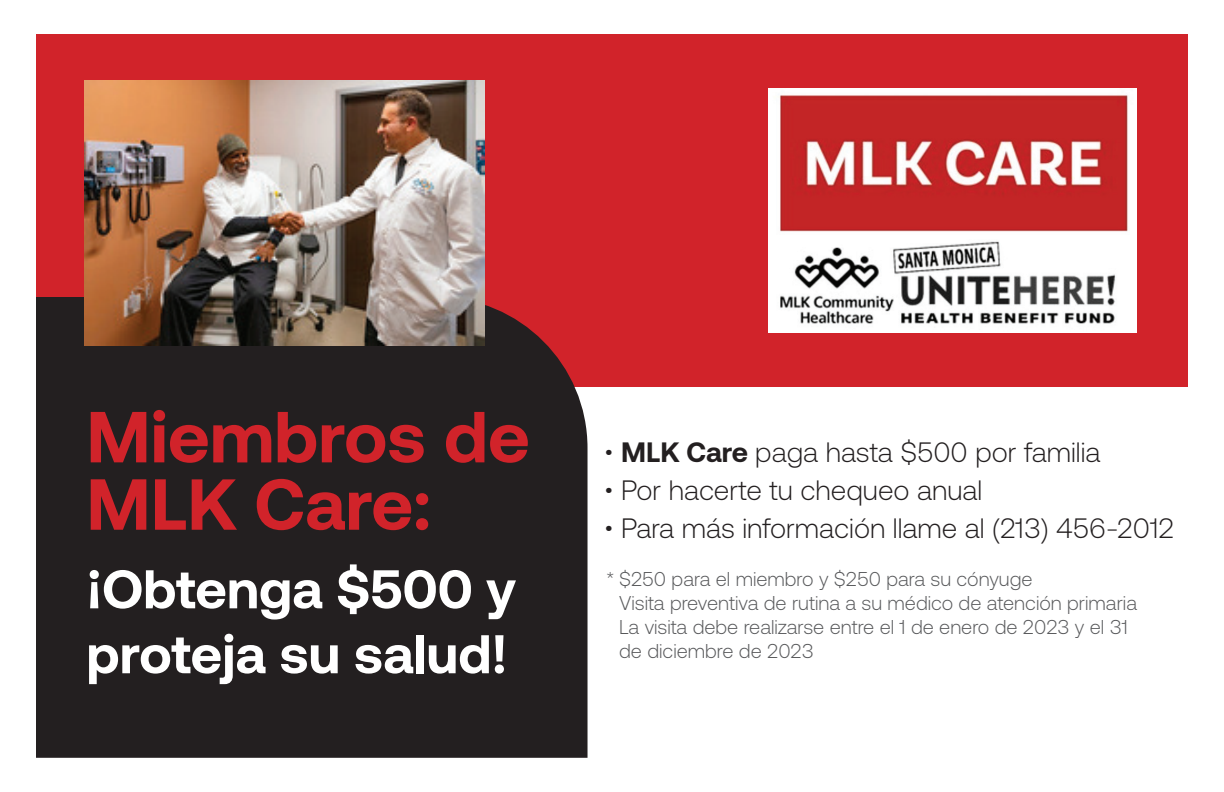
<style>
.page{position:relative;width:1224px;height:792px;background:#fff}
.page>*{position:absolute;margin:0;border:0;box-sizing:border-box;transform-origin:0 0}
.t1{font:700 72px/67.4px "Aeonik";color:#d1232a}
.t2{font:700 54.4px/65px "Aeonik";color:#fff}
.t3{font:300 28px "Aeonik";color:#231f20}
.t4{font:300 20px/24px "Aeonik";color:#57585a}
.s1{font-weight:700}
</style>
<div class="page">
<div style="left:36px;top:34px;width:1152px;height:353px;background:#d1232a"></div>
<div style="left:36px;top:297px;width:552px;height:461px;background:#231f20"></div>
<img style="left:85px;top:81px;width:399px;height:265px">
<img style="left:769px;top:88px;width:367px;height:244px">
<h1 class="t1" style="left:86px;top:403px;width:445px">Miembros de<br>MLK Care:</h1>
<h2 class="t2" style="left:86px;top:556px;width:431px">¡Obtenga $500 y proteja su salud!</h2>
<h3 class="t3" style="left:604px;top:437px;width:498px">• <span class="s1">MLK Care</span> paga hasta $500 por familia</h3>
<h3 class="t3" style="left:604px;top:475px;width:380px">• Por hacerte tu chequeo anual</h3>
<h3 class="t3" style="left:604px;top:513px;width:572px">• Para más información llame al (213) 456-2012</h3>
<p class="t4" style="left:619px;top:567px;width:519px;text-indent:-13px">* $250 para el miembro y $250 para su cónyuge<br>Visita preventiva de rutina a su médico de atención primaria La visita debe realizarse entre el 1 de enero de 2023 y el 31 de diciembre de 2023</p>
</div>
